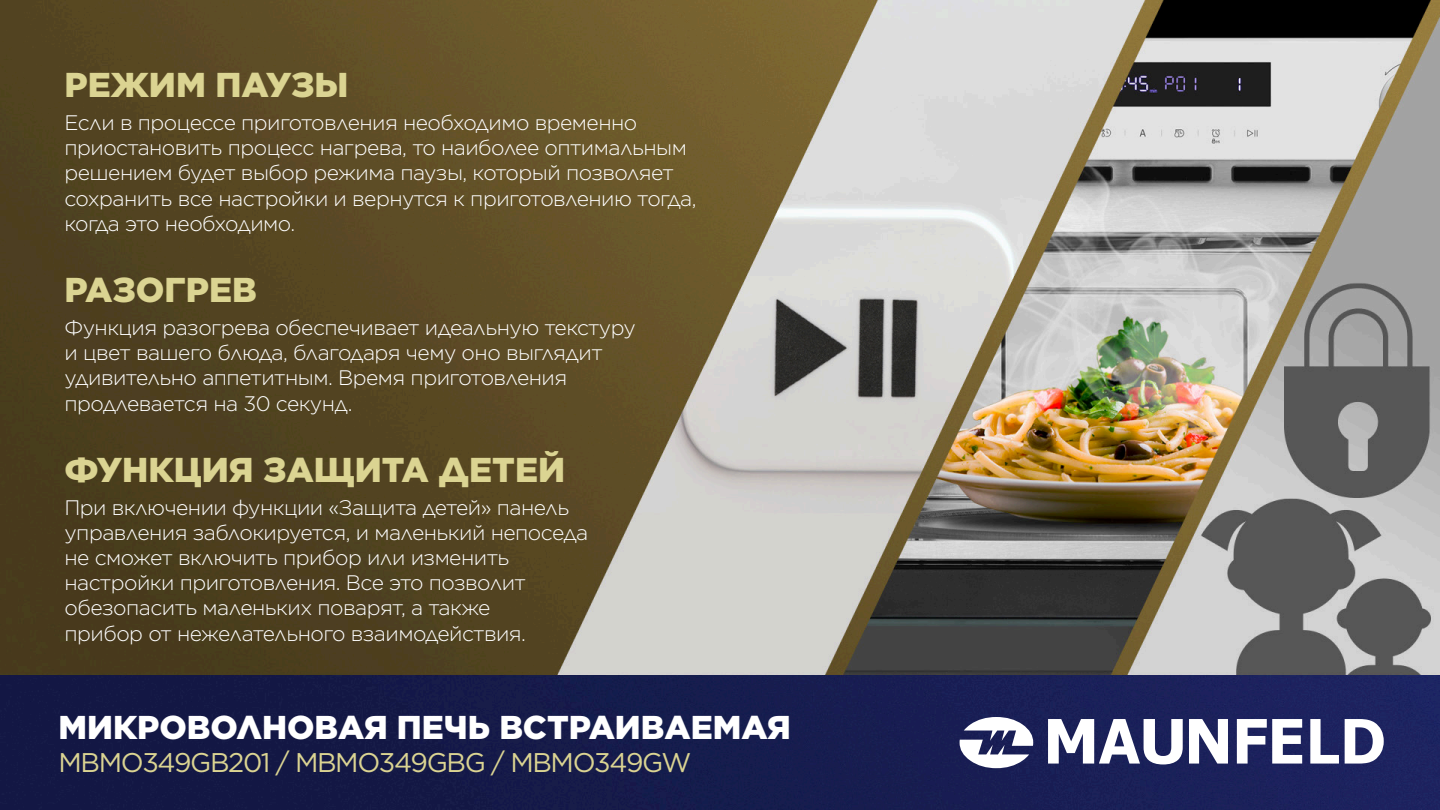
<style>
.page{position:relative;width:1440px;height:810px;background:#fff}
.page>*{position:absolute;margin:0;border:0;box-sizing:border-box;transform-origin:0 0}
.t1{font:900 34.5px "Gotham";color:#dbd492}
.t2{font:900 33px "Gotham";color:#fff}
.t3{font:27px "Gotham";letter-spacing:-.05em;color:#dbd492}
.t4{font:300 21px/25.2px "Gotham";letter-spacing:-.025em;color:#fff}
</style>
<div class="page">
<img style="left:0;top:0;width:1440px;height:810px">
<svg style="left:960px;top:717px;width:424px;height:51px"></svg>
<p class="t1" style="left:64px;top:61px;width:286px">РЕЖИМ ПАУЗЫ</p>
<p class="t4" style="left:64px;top:109px;width:634px">Если в процессе приготовления необходимо временно приостановить процесс нагрева, то наиболее оптимальным решением будет выбор режима паузы, который позволяет сохранить все настройки и вернутся к приготовлению тогда, когда это необходимо.</p>
<p class="t1" style="left:64px;top:266px;width:194px">РАЗОГРЕВ</p>
<p class="t4" style="left:64px;top:314px;width:573px">Функция разогрева обеспечивает идеальную текстуру и цвет вашего блюда, благодаря чему оно выглядит удивительно аппетитным. Время приготовления продлевается на 30 секунд.</p>
<p class="t1" style="left:64px;top:446px;width:502px">ФУНКЦИЯ ЗАЩИТА ДЕТЕЙ</p>
<p class="t4" style="left:64px;top:494px;width:525px">При включении функции «Защита детей» панель управления заблокируется, и маленький непоседа не сможет включить прибор или изменить настройки приготовления. Все это позволит обезопасить маленьких поварят, а также<br>прибор от нежелательного взаимодействия.</p>
<p class="t2" style="left:58px;top:705px;width:734px">МИКРОВОЛНОВАЯ ПЕЧЬ ВСТРАИВАЕМАЯ</p>
<p class="t3" style="left:58px;top:745px;width:634px">MBMO349GB201 / MBMO349GBG / MBMO349GW</p>
</div>
